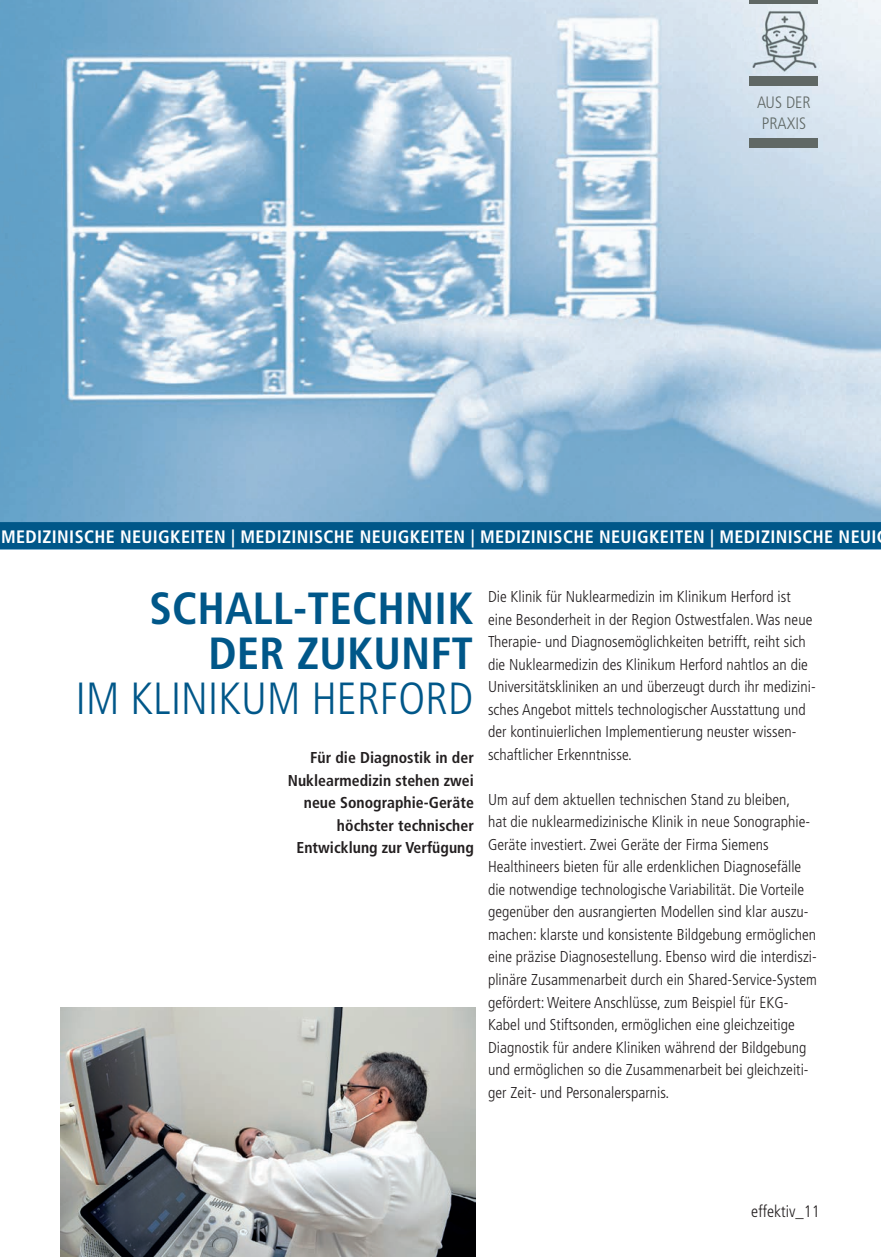
<style>
.page{position:relative;width:881px;height:1257px;background:#fff}
.page>*{position:absolute;margin:0;border:0;box-sizing:border-box;transform-origin:0 0}
.t1{font:700 condensed 45px/45px "Frutiger";letter-spacing:.005em;color:#005789;text-align:right}
.t2{font:300 condensed 45px "Frutiger";letter-spacing:.005em;color:#005789}
.t3{font:700 condensed 18px "Frutiger";letter-spacing:.02em;color:#fff}
.t4{font:300 condensed 16.5px/21px "Frutiger";color:#606865}
.t5{font:300 condensed 16.5px "Frutiger";color:#231f20}
.t6{font:300 condensed 15.75px/22.5px "Frutiger";color:#231f20}
.t7{font:700 condensed 15.75px/22.5px "Frutiger";color:#231f20;text-align:right}
</style>
<div class="page">
<img style="left:0;top:0;width:881px;height:522px">
<img style="left:61px;top:1007px;width:414px;height:249px">
<div style="left:749px;top:0;width:69px;height:5px;background:#606865"></div>
<img style="left:745px;top:5px;width:76px;height:76px">
<div style="left:749px;top:76px;width:69px;height:9px;background:#606865"></div>
<div style="left:749px;top:138px;width:69px;height:10px;background:#606865"></div>
<div style="left:0;top:522px;width:881px;height:27px;background:#005789"></div>
<p class="t4" style="left:757px;top:92px;width:55px">AUS DER<br>PRAXIS</p>
<p class="t3" style="left:1px;top:526px;width:877px">MEDIZINISCHE NEUIGKEITEN | MEDIZINISCHE NEUIGKEITEN | MEDIZINISCHE NEUIGKEITEN | MEDIZINISCHE NEUI</p>
<h1 class="t1" style="left:149px;top:586px;width:325px">SCHALL-TECHNIK<br>DER ZUKUNFT</h1>
<h1 class="t2" style="left:76px;top:673px;width:399px">IM KLINIKUM HERFORD</h1>
<p class="t7" style="left:288px;top:746px;width:188px">Für die Diagnostik in der<br>Nuklearmedizin stehen zwei neue Sonographie-Geräte höchster technischer<br>Entwicklung zur Verfügung</p>
<p class="t6" style="left:488px;top:585px;width:329px">Die Klinik für Nuklearmedizin im Klinikum Herford ist eine Besonderheit in der Region Ostwestfalen. Was neue Therapie- und Diagnosemöglichkeiten betrifft, reiht sich die Nuklearmedizin des Klinikum Herford nahtlos an die Universitätskliniken an und überzeugt durch ihr medizini&shy;sches Angebot mittels technologischer Ausstattung und der kontinuierlichen Implementierung neuster wissen&shy;schaftlicher Erkenntnisse.</p>
<p class="t6" style="left:488px;top:788px;width:330px">Um auf dem aktuellen technischen Stand zu bleiben,<br>hat die nuklearmedizinische Klinik in neue Sonographie-Geräte investiert. Zwei Geräte der Firma Siemens Healthineers bieten für alle erdenklichen Diagnosefälle die notwendige technologische Variabilität. Die Vorteile gegenüber den ausrangierten Modellen sind klar auszu&shy;machen: klarste und konsistente Bildgebung ermöglichen eine präzise Diagnosestellung. Ebenso wird die interdiszi&shy;plinäre Zusammenarbeit durch ein Shared-Service-System gefördert: Weitere Anschlüsse, zum Beispiel für EKG-Kabel und Stiftsonden, ermöglichen eine gleichzeitige Diagnostik für andere Kliniken während der Bildgebung und ermöglichen so die Zusammenarbeit bei gleichzeiti&shy;ger Zeit- und Personalersparnis.</p>
<p class="t5" style="left:751px;top:1201px;width:70px">effektiv_11</p>
</div>
